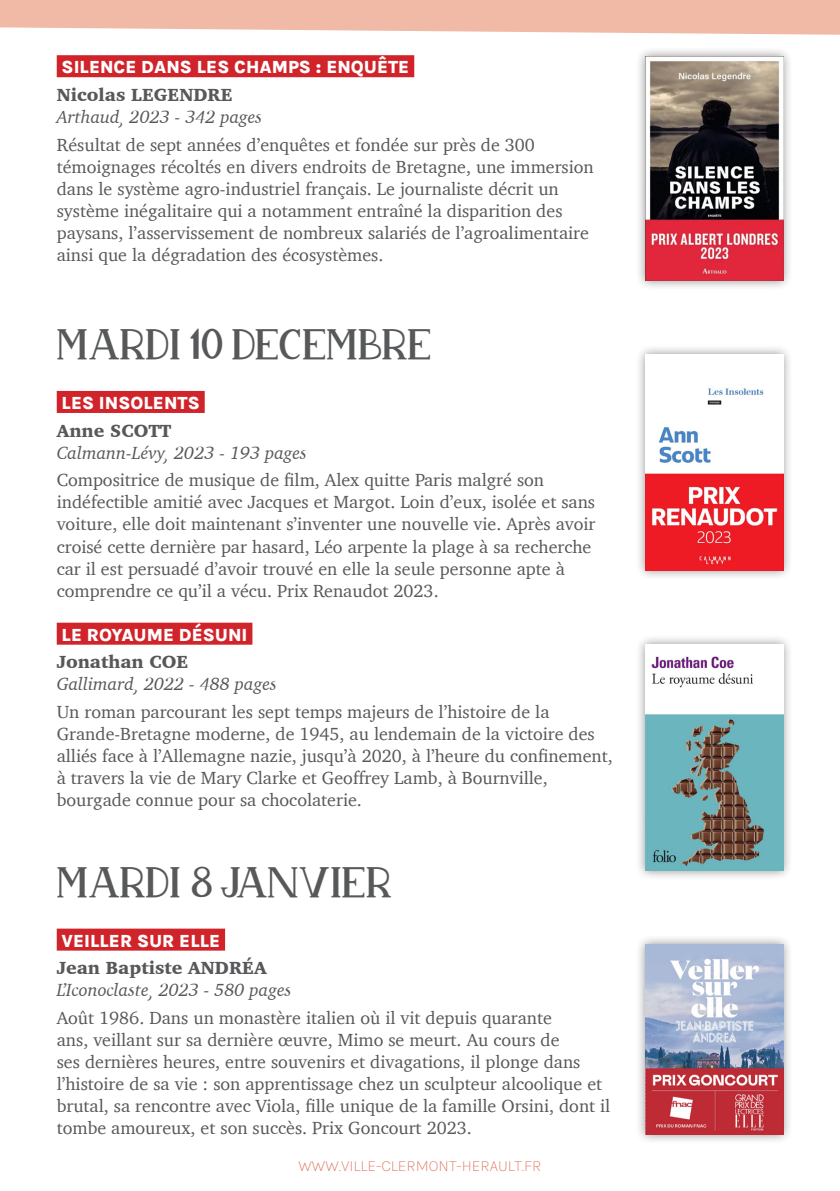
<style>
.page{position:relative;width:840px;height:1191px;background:#fff}
.page>*{position:absolute;margin:0;border:0;box-sizing:border-box;transform-origin:0 0}
.Date{font:40px "dreamgirls";color:#57585a}
.Texte{font:18px/22px "Charter";color:#57585a}
.Italic{font:italic 18px "Charter";color:#57585a}
.Fond_rouge{font:800 18px "Karla";color:#fff}
.Texte_Bold{font:900 18px "Charter";color:#57585a}
.t1{font:200 16px "Karla";color:#dd6c53}
</style>
<div class="page">
<div style="left:57px;top:55px;width:357px;height:22px;background:#d1232a"></div>
<div style="left:57px;top:391px;width:147px;height:22px;background:#d1232a"></div>
<div style="left:57px;top:622px;width:195px;height:22px;background:#d1232a"></div>
<div style="left:57px;top:928px;width:168px;height:22px;background:#d1232a"></div>
<div style="left:634px;top:46px;width:158px;height:244px;background:#231f20;opacity:.5"></div>
<img style="left:645px;top:57px;width:137px;height:224px">
<div style="left:634px;top:634px;width:158px;height:246px;background:#231f20;opacity:.5"></div>
<img style="left:645px;top:644px;width:137px;height:226px">
<div style="left:634px;top:344px;width:158px;height:236px;background:#231f20;opacity:.5"></div>
<img style="left:645px;top:354px;width:137px;height:216px">
<div style="left:634px;top:934px;width:158px;height:210px;background:#231f20;opacity:.5"></div>
<img style="left:645px;top:944px;width:137px;height:190px">
<svg style="left:0;top:0;width:839px;height:35px;background:#f1c1af"></svg>
<p class="Fond_rouge" style="left:62px;top:55px;width:349px">SILENCE DANS LES CHAMPS : ENQUÊTE</p>
<p class="Texte_Bold" style="left:57px;top:84px;width:177px">Nicolas LEGENDRE</p>
<p class="Italic" style="left:57px;top:102px;width:207px">Arthaud, 2023 - 342 pages</p>
<p class="Texte" style="left:57px;top:133px;width:538px">Résultat de sept années d’enquêtes et fondée sur près de 300 témoignages récoltés en divers endroits de Bretagne, une immersion dans le système agro-industriel français. Le journaliste décrit un système inégalitaire qui a notamment entraîné la disparition des paysans, l’asservissement de nombreux salariés de l’agroalimentaire ainsi que la dégradation des écosystèmes.</p>
<p class="Date" style="left:57px;top:318px;width:376px">MARDI 10 DECEMBRE</p>
<p class="Fond_rouge" style="left:62px;top:390px;width:140px">LES INSOLENTS</p>
<p class="Texte_Bold" style="left:57px;top:419px;width:116px">Anne SCOTT</p>
<p class="Italic" style="left:57px;top:437px;width:251px">Calmann-Lévy, 2023 - 193 pages</p>
<p class="Texte" style="left:57px;top:469px;width:540px">Compositrice de musique de film, Alex quitte Paris malgré son indéfectible amitié avec Jacques et Margot. Loin d’eux, isolée et sans voiture, elle doit maintenant s’inventer une nouvelle vie. Après avoir croisé cette dernière par hasard, Léo arpente la plage à sa recherche car il est persuadé d’avoir trouvé en elle la seule personne apte à comprendre ce qu’il a vécu. Prix Renaudot 2023.</p>
<p class="Fond_rouge" style="left:62px;top:622px;width:187px">LE ROYAUME DÉSUNI</p>
<p class="Texte_Bold" style="left:57px;top:651px;width:133px">Jonathan COE</p>
<p class="Italic" style="left:57px;top:669px;width:221px">Gallimard, 2022 - 488 pages</p>
<p class="Texte" style="left:57px;top:700px;width:557px">Un roman parcourant les sept temps majeurs de l’histoire de la Grande-Bretagne moderne, de 1945, au lendemain de la victoire des alliés face à l’Allemagne nazie, jusqu’à 2020, à l’heure du confinement, à travers la vie de Mary Clarke et Geoffrey Lamb, à Bournville, bourgade connue pour sa chocolaterie.</p>
<p class="Date" style="left:57px;top:855px;width:336px">MARDI 8 JANV IER</p>
<p class="Fond_rouge" style="left:62px;top:928px;width:160px">VEILLER SUR ELLE</p>
<p class="Texte_Bold" style="left:57px;top:957px;width:211px">Jean Baptiste ANDRÉA</p>
<p class="Italic" style="left:57px;top:975px;width:236px">L’Iconoclaste, 2023 - 580 pages</p>
<p class="Texte" style="left:57px;top:1006px;width:555px">Août 1986. Dans un monastère italien où il vit depuis quarante<br>ans, veillant sur sa dernière œuvre, Mimo se meurt. Au cours de<br>ses dernières heures, entre souvenirs et divagations, il plonge dans l’histoire de sa vie : son apprentissage chez un sculpteur alcoolique et brutal, sa rencontre avec Viola, fille unique de la famille Orsini, dont il tombe amoureux, et son succès. Prix Goncourt 2023.</p>
<p class="t1" style="left:298px;top:1156px;width:244px">WWW.VILLE-CLERMONT-HERAULT.FR</p>
</div>
